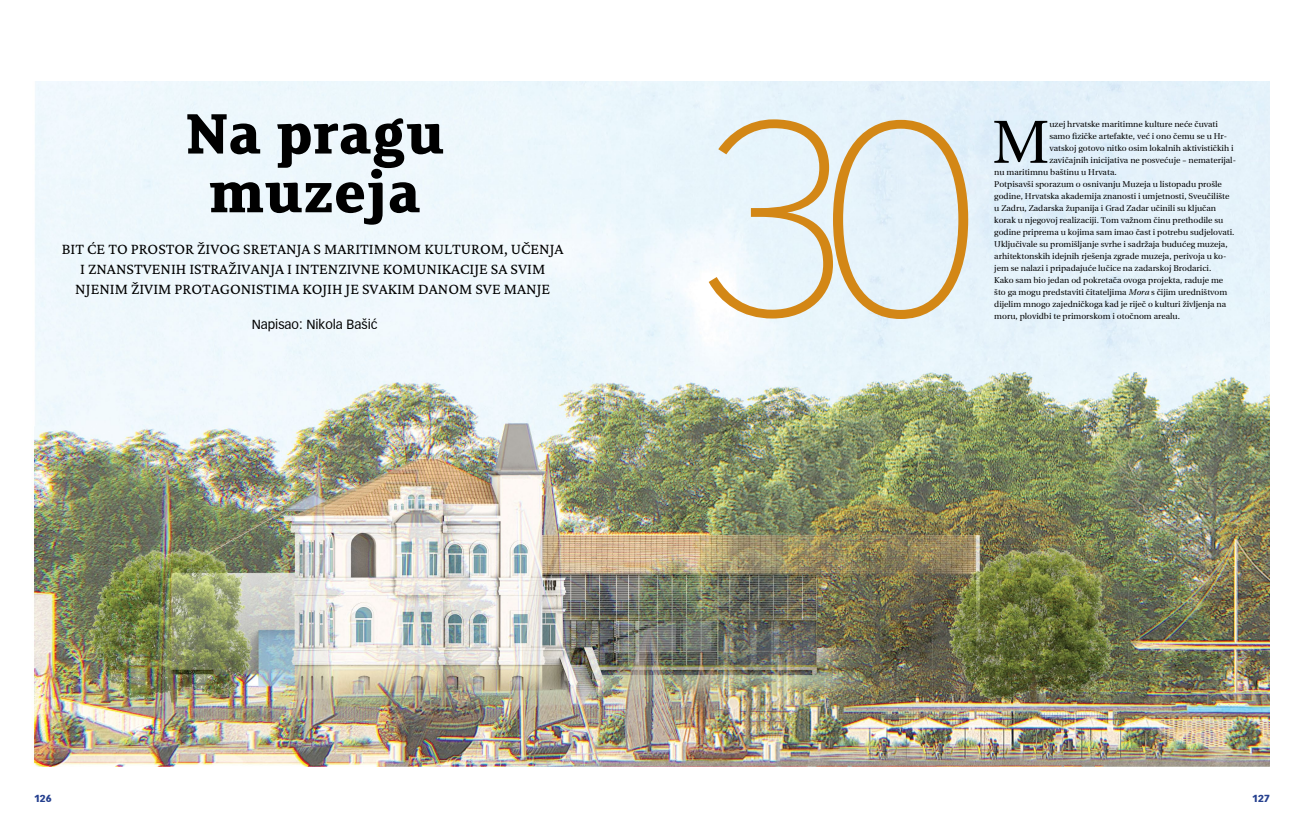
<style>
.page{position:relative;width:1304px;height:823px;background:#fff}
.page>*{position:absolute;margin:0;border:0;box-sizing:border-box;transform-origin:0 0}
.t1{font:700 63.7px/58.7px "FS Clerkenwell";color:#000;text-align:center}
.t2{font:60.5px "Utopia";color:#000}
.t3{font:16px/20px "Crimson Pro";color:#000;text-align:center}
.t4{font:13px "Vectora";color:#000}
.t5{font:900 10px "Vectora";color:#25408f}
.t6{font:8.5px "Utopia";color:#000}
.s1{font-style:italic}
</style>
<div class="page">
<img style="left:33px;top:81px;width:1237px;height:684px">
<svg style="left:709px;top:119px;width:259px;height:200px;background:#e3e0d2"></svg>
<h1 class="t1" style="left:185px;top:107px;width:261px">Na pragu muzeja</h1>
<h2 class="t2" style="left:992px;top:109px;width:59px">M</h2>
<p class="t6" style="left:1049px;top:119px;width:170px">uzej hrvatske maritimne kulture neće čuvati</p>
<p class="t6" style="left:1049px;top:131px;width:179px">samo fizičke artefakte, već i ono čemu se u Hr-</p>
<p class="t6" style="left:1049px;top:143px;width:186px">vatskoj gotovo nitko osim lokalnih aktivističkih i</p>
<p class="t6" style="left:1049px;top:155px;width:188px">zavičajnih inicijativa ne posvećuje – nematerijal-</p>
<p class="t6" style="left:994px;top:167px;width:124px">nu maritimnu baštinu u Hrvata.</p>
<p class="t6" style="left:994px;top:179px;width:229px">Potpisavši sporazum o osnivanju Muzeja u listopadu prošle</p>
<p class="t6" style="left:994px;top:191px;width:237px">godine, Hrvatska akademija znanosti i umjetnosti, Sveučilište</p>
<p class="t6" style="left:994px;top:203px;width:223px">u Zadru, Zadarska županija i Grad Zadar učinili su ključan</p>
<p class="t6" style="left:994px;top:215px;width:231px">korak u njegovoj realizaciji. Tom važnom činu prethodile su</p>
<p class="t6" style="left:994px;top:227px;width:242px">godine priprema u kojima sam imao čast i potrebu sudjelovati.</p>
<p class="t6" style="left:994px;top:239px;width:235px">Uključivale su promišljanje svrhe i sadržaja budućeg muzeja,</p>
<p class="t6" style="left:994px;top:251px;width:234px">arhitektonskih idejnih rješenja zgrade muzeja, perivoja u ko-</p>
<p class="t6" style="left:994px;top:263px;width:218px">jem se nalazi i pripadajuće lučice na zadarskoj Brodarici.</p>
<p class="t6" style="left:994px;top:275px;width:230px">Kako sam bio jedan od pokretača ovoga projekta, raduje me</p>
<p class="t6" style="left:994px;top:287px;width:235px">što ga mogu predstaviti čitateljima <span class="s1">Mora</span> s čijim uredništvom</p>
<p class="t6" style="left:994px;top:299px;width:234px">dijelim mnogo zajedničkoga kad je riječ o kulturi življenja na</p>
<p class="t6" style="left:994px;top:311px;width:187px">moru, plovidbi te primorskom i otočnom arealu.</p>
<h3 class="t3" style="left:62px;top:238px;width:503px">BIT ĆE TO PROSTOR ŽIVOG SRETANJA S MARITIMNOM KULTUROM, UČENJA<br>I ZNANSTVENIH ISTRAŽIVANJA I INTENZIVNE KOMUNIKACIJE SA SVIM<br>NJENIM ŽIVIM PROTAGONISTIMA KOJIH JE SVAKIM DANOM SVE MANJE</h3>
<h3 class="t4" style="left:252px;top:316px;width:127px">Napisao: Nikola Bašić</h3>
<p class="t5" style="left:34px;top:792px;width:19px">126</p>
<p class="t5" style="left:1252px;top:792px;width:19px">127</p>
</div>
